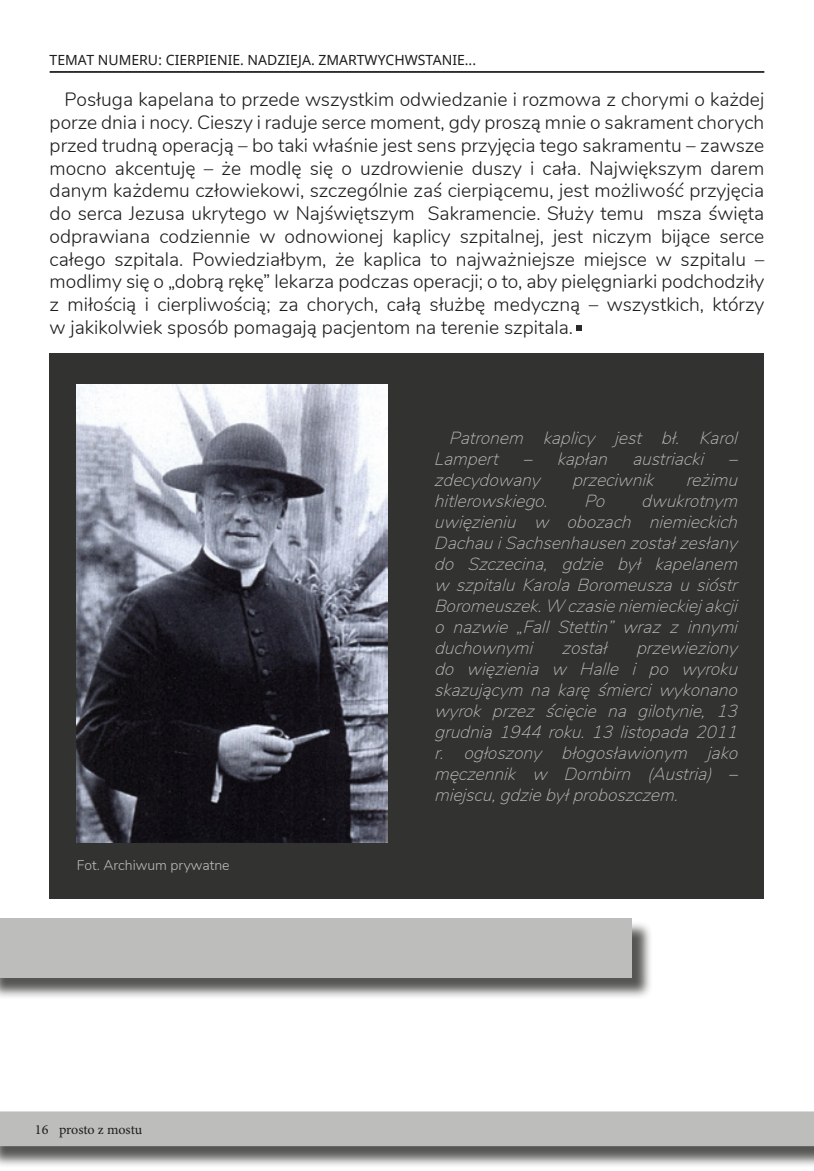
<style>
.page{position:relative;width:814px;height:1171px;background:#fff}
.page>*{position:absolute;margin:0;border:0;box-sizing:border-box;transform-origin:0 0}
.t1{font:300 19.25px/22.8px "Nunito";color:#1d1d1b;text-align:justify}
.t2{font:italic 200 17.5px/21px "Nunito";color:#bdbdbc;text-align:justify}
.t3{font:14px "Noto Sans";color:#1d1d1b}
.t4{font:300 14px "Nunito";color:#bdbdbc}
.t5{font:14px "Minion Pro";letter-spacing:-.005em;color:#1d1d1b}
</style>
<div class="page">
<div style="left:0;top:1114px;width:814px;height:54px;background:#1d1d1b;opacity:.75"></div>
<div style="left:0;top:1111px;width:814px;height:35px;background:#bdbdbc"></div>
<hr style="left:50px;top:71px;width:714px;height:2px;background:#1d1d1b">
<div style="left:50px;top:353px;width:714px;height:545px;background:#323231"></div>
<svg style="left:577px;top:325px;width:5px;height:5px"></svg>
<div style="left:0;top:920px;width:653px;height:79px;background:#1d1d1b;opacity:.75"></div>
<div style="left:0;top:918px;width:631px;height:59px;background:#bdbdbc"></div>
<img style="left:77px;top:385px;width:310px;height:457px">
<p class="t3" style="left:50px;top:50px;width:428px">TEMAT NUMERU: CIERPIENIE. NADZIEJA. ZMARTWYCHWSTANIE...</p>
<p class="t1" style="left:50px;top:87px;width:716px;text-indent:15px">Posługa kapelana to przede wszystkim odwiedzanie i rozmowa z chorymi o każdej porze dnia i nocy. Cieszy i raduje serce moment, gdy proszą mnie o sakrament chorych przed trudną operacją – bo taki właśnie jest sens przyjęcia tego sakramentu – zawsze mocno akcentuję – że modlę się o uzdrowienie duszy i cała. Największym darem danym każdemu człowiekowi, szczególnie zaś cierpiącemu, jest możliwość przyjęcia do serca Jezusa ukrytego w Najświętszym Sakramencie. Służy temu msza święta odprawiana codziennie w odnowionej kaplicy szpitalnej, jest niczym bijące serce całego szpitala. Powiedziałbym, że kaplica to najważniejsze miejsce w szpitalu – modlimy się o „dobrą rękę” lekarza podczas operacji; o to, aby pielęgniarki podchodziły z miłością i cierpliwością; za chorych, całą służbę medyczną – wszystkich, którzy w jakikolwiek sposób pomagają pacjentom na terenie szpitala.</p>
<p class="t2" style="left:434px;top:426px;width:309px;text-indent:15px">Patronem kaplicy jest bł. Karol Lampert – kapłan austriacki – zdecydowany</p>
<p class="t2" style="left:572px;top:468px;width:87px">przeciwnik</p>
<p class="t2" style="left:686px;top:468px;width:57px">reżimu</p>
<p class="t4" style="left:77px;top:855px;width:154px">Fot. Archiwum prywatne</p>
<p class="t5" style="left:35px;top:1120px;width:109px">16 prosto z mostu</p>
<p class="t2" style="left:434px;top:489px;width:309px;text-indent:207px">dwukrotnym uwięzieniu w obozach niemieckich Dachau iSachsenhausen zostałzesłany do Szczecina, gdzie był kapelanem w szpitalu Karola Boromeusza u sióstr Boromeuszek.W czasie niemieckiej akcji o nazwie „Fall Stettin” wraz z innymi duchownymi</p>
<p class="t2" style="left:434px;top:489px;width:119px">hitlerowskiego.</p>
<p class="t2" style="left:584px;top:489px;width:26px">Po</p>
<p class="t2" style="left:562px;top:636px;width:51px">został</p>
<p class="t2" style="left:434px;top:636px;width:309px;text-indent:202px">przewieziony do więzienia w Halle i po wyroku skazującym na karę śmierci wykonano wyrok przez ścięcie na gilotynie, 13 grudnia 1944 roku. 13 listopada 2011 r. ogłoszony błogosławionym jako męczennik w Dornbirn (Austria) – miejscu,gdzie byłproboszczem.</p>
</div>
